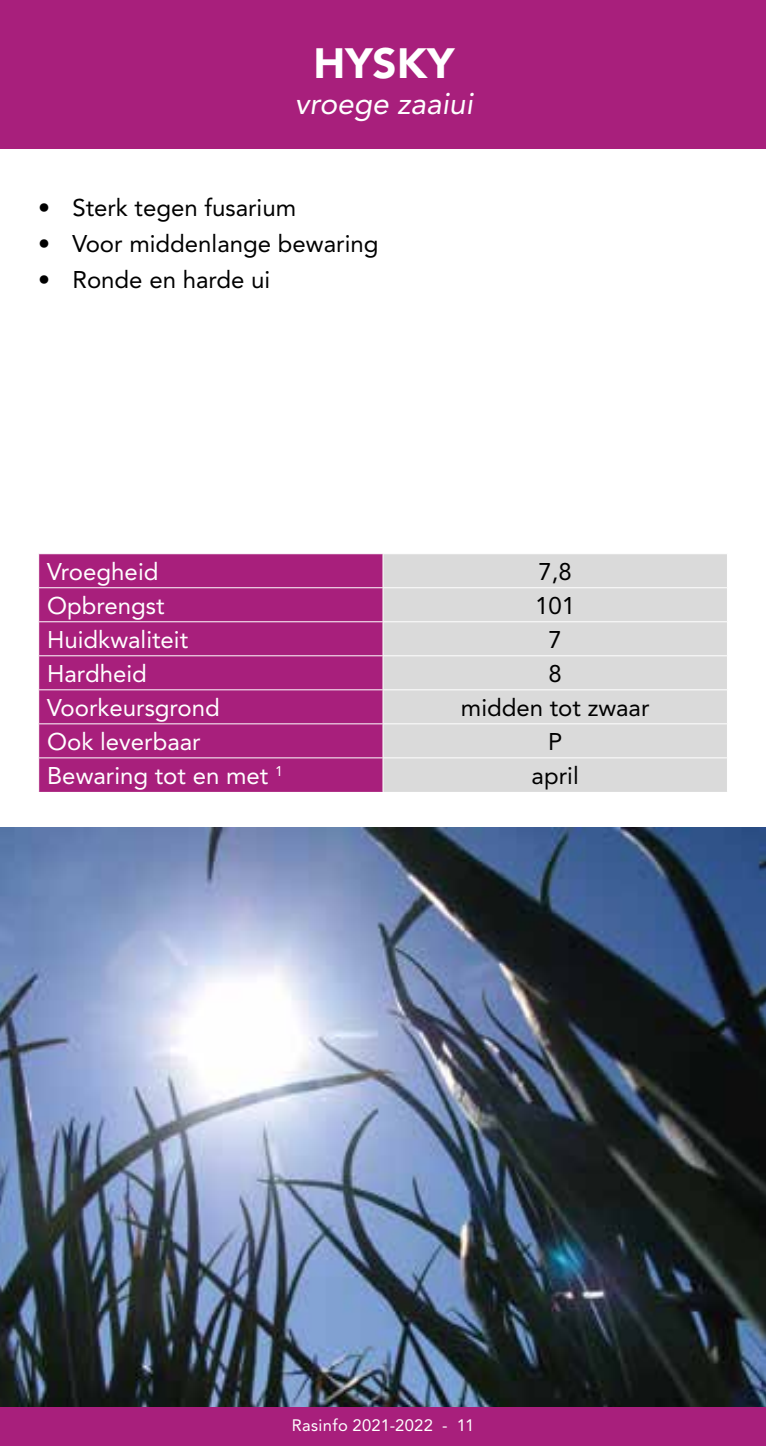
<style>
.page{position:relative;width:766px;height:1446px;background:#fff}
.page>*{position:absolute;margin:0;border:0;box-sizing:border-box;transform-origin:0 0}
.t1{font:900 42px "Avenir";color:#fff}
.t2{font:italic 30px "Avenir";color:#fff}
.t3{font:24px "Avenir";color:#000}
.t4{font:24px "Avenir";color:#fff}
.t5{font:16.5px "Avenir";letter-spacing:.02em;color:#fff}
</style>
<div class="page">
<img style="left:0;top:827px;width:765px;height:580px">
<div style="left:0;top:0;width:765px;height:148px;background:#a81f7c"></div>
<div style="left:0;top:1407px;width:765px;height:39px;background:#a81f7c"></div>
<div style="left:39px;top:554px;width:343px;height:238px;background:#a81f7c"></div>
<div style="left:383px;top:554px;width:343px;height:238px;background:#dadada"></div>
<hr style="left:38px;top:587px;width:345px;height:1px;background:#fff">
<hr style="left:38px;top:621px;width:345px;height:1px;background:#fff">
<hr style="left:38px;top:655px;width:345px;height:1px;background:#fff">
<hr style="left:38px;top:689px;width:345px;height:1px;background:#fff">
<hr style="left:38px;top:723px;width:345px;height:1px;background:#fff">
<hr style="left:38px;top:757px;width:345px;height:1px;background:#fff">
<hr style="left:383px;top:587px;width:344px;height:1px;background:#fff">
<hr style="left:383px;top:621px;width:344px;height:1px;background:#fff">
<hr style="left:383px;top:655px;width:344px;height:1px;background:#fff">
<hr style="left:383px;top:689px;width:344px;height:1px;background:#fff">
<hr style="left:383px;top:723px;width:344px;height:1px;background:#fff">
<hr style="left:383px;top:757px;width:344px;height:1px;background:#fff">
<h1 class="t1" style="left:313px;top:38px;width:142px">HYSKY</h1>
<p class="t2" style="left:295px;top:87px;width:179px">vroege zaaiui</p>
<p class="t3" style="left:38px;top:194px;width:259px">• Sterk tegen fusarium</p>
<p class="t3" style="left:38px;top:230px;width:341px">• Voor middenlange bewaring</p>
<p class="t3" style="left:38px;top:266px;width:233px">• Ronde en harde ui</p>
<p class="t4" style="left:47px;top:557px;width:113px">Vroegheid</p>
<p class="t3" style="left:538px;top:557px;width:35px">7,8</p>
<p class="t4" style="left:47px;top:591px;width:119px">Opbrengst</p>
<p class="t3" style="left:535px;top:591px;width:42px">101</p>
<p class="t4" style="left:47px;top:625px;width:142px">Huidkwaliteit</p>
<p class="t3" style="left:548px;top:625px;width:15px">7</p>
<p class="t4" style="left:47px;top:659px;width:101px">Hardheid</p>
<p class="t3" style="left:548px;top:659px;width:15px">8</p>
<p class="t4" style="left:47px;top:693px;width:174px">Voorkeursgrond</p>
<p class="t3" style="left:460px;top:693px;width:190px">midden tot zwaar</p>
<p class="t4" style="left:47px;top:727px;width:155px">Ook leverbaar</p>
<p class="t3" style="left:548px;top:727px;width:16px">P</p>
<p class="t4" style="left:47px;top:762px;width:237px">Bewaring tot en met <sup>1</sup></p>
<p class="t3" style="left:531px;top:762px;width:49px">april</p>
<p class="t5" style="left:291px;top:1416px;width:184px">Rasinfo 2021-2022 - 11</p>
</div>
